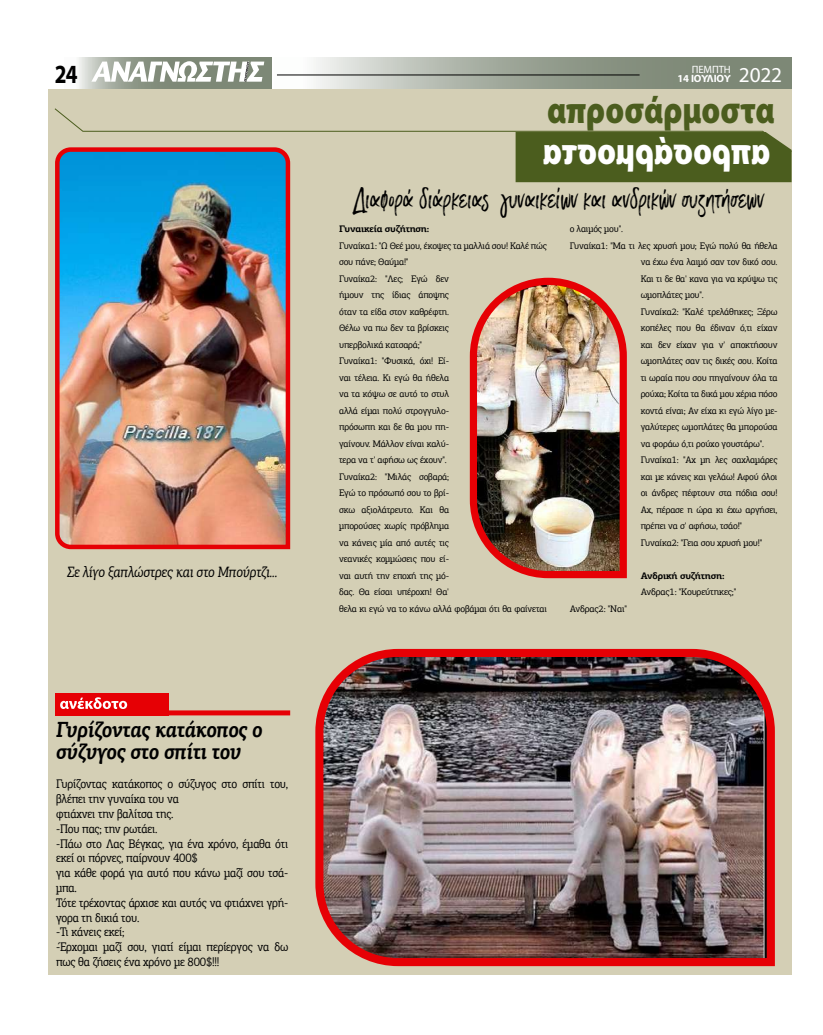
<style>
.page{position:relative;width:823px;height:1035px;background:#fff}
.page>*{position:absolute;margin:0;border:0;box-sizing:border-box;transform-origin:0 0}
.t1{font:900 38.4px "Myriad Pro";color:#4b5d1e;scale:.83 1}
.t2{font:27px "Black Diamond";color:#000;scale:.88 1}
.t3{font:700 26.3px "Myriad Pro";color:#000;scale:.81 1}
.t4{font:italic 700 22px/22.1px "PF Agora Slab Pro";letter-spacing:-.02em;color:#000;scale:.86 1}
.t5{font:italic 15px "PF Agora Slab Pro";letter-spacing:-.02em;color:#000;scale:.89 1}
.t6{font:12.5px/14.8px "PF Agora Slab Pro";letter-spacing:-.02em;color:#000;scale:.91 1}
.t7{font:700 10.6px/9.4px "Myriad Pro";letter-spacing:-.01em;color:#fff}
.t8{font:9.5px/16.5px "PF Agora Slab Pro";letter-spacing:-.02em;color:#000}
.t9{font:700 9.5px "PF Agora Slab Pro";letter-spacing:-.02em;color:#000}
.s1{font-weight:400}
.s2{font-weight:400;font-size:21.3px}
</style>
<div class="page">
<div style="left:48px;top:89px;width:743px;height:885px;background:#d4cfb5"></div>
<svg style="left:78px;top:58px;width:193px;height:31px;background:#97a092"></svg>
<svg style="left:277px;top:58px;width:514px;height:31px;background:#a3aa9e"></svg>
<svg style="left:91px;top:61px;width:173px;height:21px"></svg>
<hr style="left:277px;top:75px;width:362px;height:1px;background:#000">
<div style="left:55px;top:693px;width:113px;height:22px;background:#e60005"></div>
<svg style="left:60px;top:697px;width:67px;height:12px"></svg>
<div style="left:168px;top:710px;width:122px;height:5px;background:#e60005"></div>
<img style="left:55px;top:182px;width:236px;height:368px">
<img style="left:315px;top:648px;width:460px;height:319px">
<img style="left:469px;top:277px;width:158px;height:302px">
<svg style="left:54px;top:108px;width:737px;height:74px"></svg>
<h3 class="t3" style="left:55px;top:57px;width:29px">24</h3>
<p class="t7" style="left:677px;top:64px;width:106px;text-indent:14px"><span class="s1">ΠΕΜΠΤΗ<br></span>14 ΙΟΥΛΙΟΥ <span class="s2">2022</span></p>
<h1 class="t1" style="left:547px;top:84px;width:275px">απροσάρμοστα</h1>
<h3 class="t5" style="left:67px;top:563px;width:238px">Σε λίγο ξαπλώστρες και στο Μπούρτζι…</h3>
<h3 class="t4" style="left:56px;top:718px;width:242px">Γυρίζοντας κατάκοπος ο σύζυγος στο σπίτι του</h3>
<p class="t6" style="left:56px;top:776px;width:256px">Γυρίζοντας κατάκοπος ο σύζυγος στο σπίτι του, βλέπει την γυναίκα του να<br>φτιάχνει την βαλίτσα της.<br>-Που πας; την ρωτάει.<br>-Πάω στο Λας Βέγκας, για ένα χρόνο, έμαθα ότι εκεί οι πόρνες, παίρνουν 400$<br>για κάθε φορά για αυτό που κάνω μαζί σου τσά&shy;μπα.<br>Τότε τρέχοντας άρχισε και αυτός να φτιάχνει γρή&shy;γορα τη δικιά του.<br>-Τι κάνεις εκεί;<br>-Έρχομαι μαζί σου, γιατί είμαι περίεργος να δω πως θα ζήσεις ένα χρόνο με 800$!!!</p>
<h2 class="t2" style="left:352px;top:182px;width:469px">Διαφορά διάρκειας γυναικείων και ανδρικών συζητήσεων</h2>
<p class="t9" style="left:339px;top:223px;width:92px">Γυναικεία συζήτηση:</p>
<p class="t8" style="left:339px;top:237px;width:209px">Γυναίκα1: "Ω Θεέ μου, έκοψες τα μαλλιά σου! Καλέ πώς σου πάνε; Θαύμα!"<br>Γυναίκα2: "Λες; Εγώ δεν<br>ήμουν της ίδιας άποψης<br>όταν τα είδα στον καθρέφτη.<br>Θέλω να πω δεν τα βρίσκεις<br>υπερβολικά κατσαρά;"<br>Γυναίκα1: "Φυσικά, όχι! Εί-<br>ναι τέλεια. Κι εγώ θα ήθελα<br>να τα κόψω σε αυτό το στυλ<br>αλλά είμαι πολύ στρογγυλο-<br>πρόσωπη και δε θα μου πη-<br>γαίνουν. Μάλλον είναι καλύ-<br>τερα να τ' αφήσω ως έχουν".<br>Γυναίκα2: "Μιλάς σοβαρά;<br>Εγώ το πρόσωπό σου το βρί-<br>σκω αξιολάτρευτο. Και θα<br>μπορούσες χωρίς πρόβλημα<br>να κάνεις μία από αυτές τις<br>νεανικές κομμώσεις που εί-<br>ναι αυτή την εποχή της μό-<br>δας. Θα είσαι υπέροχη! Θα'<br>θελα κι εγώ να το κάνω αλλά φοβάμαι ότι θα φαίνεται</p>
<p class="t8" style="left:569px;top:221px;width:55px">ο λαιμός μου".</p>
<p class="t8" style="left:569px;top:237px;width:209px">Γυναίκα1: "Μα τι λες χρυσή μου; Εγώ πολύ θα ήθελα</p>
<p class="t8" style="left:640px;top:254px;width:138px">να έχω ένα λαιμό σαν τον δικό σου.</p>
<p class="t8" style="left:640px;top:270px;width:138px">Και τι δε θα' κανα για να κρύψω τις</p>
<p class="t8" style="left:640px;top:287px;width:65px">ωμοπλάτες μου".</p>
<p class="t8" style="left:640px;top:303px;width:138px">Γυναίκα2: "Καλέ τρελάθηκες; Ξέρω</p>
<p class="t8" style="left:640px;top:320px;width:138px">κοπέλες που θα έδιναν ό,τι είχαν</p>
<p class="t8" style="left:640px;top:336px;width:138px">και δεν είχαν για ν' αποκτήσουν</p>
<p class="t8" style="left:640px;top:353px;width:138px">ωμοπλάτες σαν τις δικές σου. Κοίτα</p>
<p class="t8" style="left:640px;top:369px;width:138px">τι ωραία που σου πηγαίνουν όλα τα</p>
<p class="t8" style="left:640px;top:386px;width:138px">ρούχα; Κοίτα τα δικά μου χέρια πόσο</p>
<p class="t8" style="left:640px;top:402px;width:138px">κοντά είναι; Αν είχα κι εγώ λίγο με-</p>
<p class="t8" style="left:640px;top:419px;width:138px">γαλύτερες ωμοπλάτες θα μπορούσα</p>
<p class="t8" style="left:640px;top:435px;width:125px">να φοράω ό,τι ρούχο γουστάρω".</p>
<p class="t8" style="left:640px;top:452px;width:138px">Γυναίκα1: "Αχ μη λες σαχλαμάρες</p>
<p class="t8" style="left:640px;top:468px;width:138px">και με κάνεις και γελάω! Αφού όλοι</p>
<p class="t8" style="left:640px;top:485px;width:138px">οι άνδρες πέφτουν στα πόδια σου!</p>
<p class="t8" style="left:640px;top:501px;width:138px">Αχ, πέρασε η ώρα κι έχω αργήσει,</p>
<p class="t8" style="left:640px;top:518px;width:103px">πρέπει να σ' αφήσω, τσάο!"</p>
<p class="t8" style="left:640px;top:534px;width:123px">Γυναίκα2: "Γεια σου χρυσή μου!"</p>
<p class="t9" style="left:640px;top:569px;width:85px">Ανδρική συζήτηση:</p>
<p class="t8" style="left:640px;top:584px;width:97px">Ανδρας1: "Κουρεύτηκες;"</p>
<p class="t8" style="left:569px;top:600px;width:59px">Ανδρας2: "Ναι"</p>
</div>
